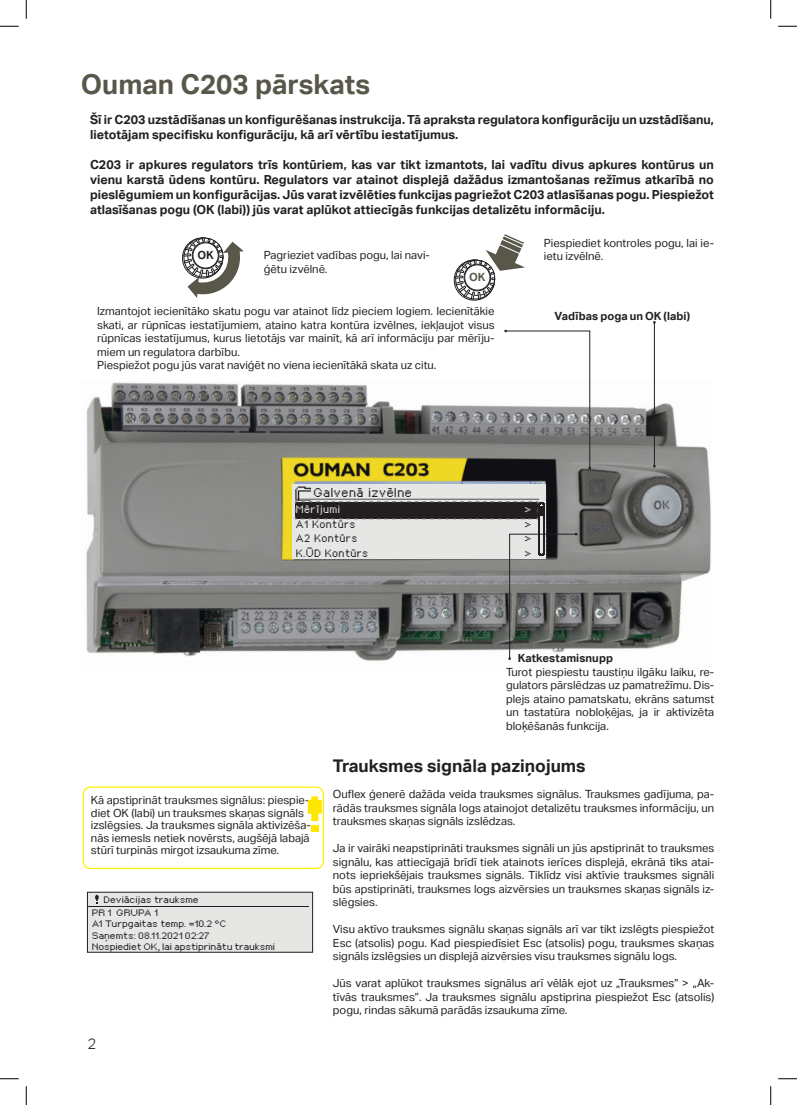
<style>
.page{position:relative;width:797px;height:1105px;background:#fff}
.page>*{position:absolute;margin:0;border:0;box-sizing:border-box;transform-origin:0 0}
.Otsikko{font:700 27.5px "Aktiv Grotesk";color:#58574a}
.t1{font:700 17.5px "Aktiv Grotesk";color:#231f20}
.t2{font:300 15px "Aktiv Grotesk";color:#231f20}
.Ingressi{font:700 12.5px/15px "Aktiv Grotesk";color:#231f20}
.Leipäteksti{font:11.25px/13.5px "Aktiv Grotesk";color:#231f20;text-align:justify}
.Taulukoiden_sisältö{font:11.25px/12.5px "Aktiv Grotesk";color:#231f20}
.Leipäteksti_BOLD{font:700 11.25px "Aktiv Grotesk";letter-spacing:.005em;color:#231f20}
.t3{font:700 11.25px "Aktiv Grotesk";color:#58574a}
.t4{font:8.88px "px sans nouveaux";letter-spacing:.1em;color:#231f20}
.t5{font:7.5px "px sans nouveaux";letter-spacing:.1em;color:#231f20}
.t6{font:7.5px "px sans nouveaux";letter-spacing:.1em;color:#e6e7e5}
.t7{font:7.5px "px sans nouveaux";letter-spacing:.1em;color:#231f20;scale:2 1}
.t8{font:7.5px "px sans nouveaux";letter-spacing:.1em;color:#e6e7e5;scale:2 1}
.Näyttö_MUSTA{font:6.5px "px sans nouveaux";letter-spacing:.05em;color:#231f20;scale:1.09 1}
</style>
<div class="page">
<img style="left:86px;top:382px;width:625px;height:279px">
<svg style="left:505px;top:330px;width:85px;height:139px"></svg>
<hr style="left:654px;top:323px;width:1px;height:143px;background:#231f20">
<svg style="left:182px;top:237px;width:62px;height:61px"></svg>
<svg style="left:453px;top:234px;width:72px;height:67px"></svg>
<div style="left:293px;top:484px;width:253px;height:74px;background:#e6e7e5"></div>
<img style="left:295px;top:486px;width:15px;height:13px">
<hr style="left:538px;top:504px;width:1px;height:51px;background:#231f20">
<svg style="left:294px;top:499px;width:249px;height:20px;background:#3b3839"></svg>
<hr style="left:543px;top:503px;width:1px;height:52px;background:#231f20">
<div style="left:539px;top:506px;width:5px;height:10px;background:#231f20"></div>
<svg style="left:509px;top:533px;width:68px;height:126px"></svg>
<div style="left:83px;top:786px;width:241px;height:83px;border:1px solid #fff101;border-radius:7px"></div>
<div style="left:311px;top:825px;width:7px;height:7px;background:#ffe601"></div>
<svg style="left:308px;top:796px;width:14px;height:25px"></svg>
<div style="left:87px;top:892px;width:225px;height:60px;background:#e6e7e5"></div>
<div style="left:87px;top:892px;width:226px;height:60px;border:1px solid #231f20"></div>
<hr style="left:88px;top:906px;width:221px;height:1px;background:#231f20">
<svg style="left:95px;top:895px;width:4px;height:8px"></svg>
<svg style="left:0;top:25px;width:19px;height:2px"></svg>
<svg style="left:778px;top:25px;width:19px;height:2px"></svg>
<svg style="left:0;top:1078px;width:19px;height:1px"></svg>
<svg style="left:778px;top:1078px;width:19px;height:1px"></svg>
<svg style="left:25px;top:0;width:2px;height:19px"></svg>
<svg style="left:25px;top:1086px;width:2px;height:19px"></svg>
<svg style="left:770px;top:0;width:1px;height:19px"></svg>
<svg style="left:770px;top:1086px;width:1px;height:19px"></svg>
<p class="Otsikko" style="left:81px;top:69px;width:291px">Ouman C203 pārskats</p>
<p class="Ingressi" style="left:90px;top:112px;width:625px">Šī ir C203 uzstādīšanas un konfigurēšanas instrukcija. Tā apraksta regulatora konfigurāciju un uzstādīšanu, lietotājam specifisku konfigurāciju, kā arī vērtību iestatījumus.</p>
<p class="Ingressi" style="left:90px;top:157px;width:625px;text-align:justify">C203 ir apkures regulators trīs kontūriem, kas var tikt izmantots, lai vadītu divus apkures kontūrus un vienu karstā ūdens kontūru. Regulators var atainot displejā dažādus izmantošanas režīmus atkarībā no pieslēgumiem un konfigurācijas. Jūs varat izvēlēties funkcijas pagriežot C203 atlasīšanas pogu. Piespiežot atlasīšanas pogu (OK (labi)) jūs varat aplūkot attiecīgās funkcijas detalizētu informāciju.</p>
<p class="Leipäteksti" style="left:264px;top:249px;width:168px">Pagrieziet vadības pogu, lai navi&shy;ģētu izvēlnē.</p>
<p class="Leipäteksti" style="left:97px;top:305px;width:399px">Izmantojot iecienītāko skatu pogu var atainot līdz pieciem logiem. Iecienītākie skati, ar rūpnīcas iestatījumiem, ataino katra kontūra izvēlnes, iekļaujot visus rūpnīcas iestatījumus, kurus lietotājs var mainīt, kā arī informāciju par mērīju&shy;miem un regulatora darbību.</p>
<p class="Leipäteksti" style="left:97px;top:359px;width:341px">Piespiežot pogu jūs varat naviģēt no viena iecienītākā skata uz citu.</p>
<p class="Leipäteksti" style="left:544px;top:236px;width:172px">Piespiediet kontroles pogu, lai ie&shy;ietu izvēlnē.</p>
<p class="Leipäteksti_BOLD" style="left:197px;top:249px;width:18px">OK</p>
<p class="t3" style="left:469px;top:271px;width:18px">OK</p>
<p class="Leipäteksti_BOLD" style="left:554px;top:309px;width:137px">Vadības poga un OK (labi)</p>
<p class="t4" style="left:314px;top:489px;width:100px">Galvenā izvēlne</p>
<p class="t6" style="left:296px;top:506px;width:45px">Mērījumi</p>
<p class="t5" style="left:296px;top:521px;width:61px">A1 Kontūrs</p>
<p class="t5" style="left:296px;top:535px;width:63px">A2 Kontūrs</p>
<p class="t5" style="left:296px;top:550px;width:74px">K.ŪD Kontūrs</p>
<p class="t8" style="left:525px;top:506px;width:5px">&gt;</p>
<p class="t7" style="left:525px;top:520px;width:5px">&gt;</p>
<p class="t7" style="left:525px;top:535px;width:5px">&gt;</p>
<p class="t7" style="left:525px;top:550px;width:5px">&gt;</p>
<p class="Leipäteksti_BOLD" style="left:517px;top:651px;width:97px">Katkestamisnupp</p>
<p class="Leipäteksti" style="left:506px;top:665px;width:210px">Turot piespiestu taustiņu ilgāku laiku, re&shy;gulators pārslēdzas uz pamatrežīmu. Dis&shy;plejs ataino pamatskatu, ekrāns satumst un tastatūra nobloķējas, ja ir aktivizēta bloķēšanās funkcija.</p>
<p class="t1" style="left:333px;top:756px;width:254px">Trauksmes signāla paziņojums</p>
<p class="Taulukoiden_sisältö" style="left:91px;top:794px;width:221px">Kā apstiprināt trauksmes signālus: piespie&shy;diet OK (labi) un trauksmes skaņas signāls izslēgsies. Ja trauksmes signāla aktivizēša&shy;nās iemesls netiek novērsts, augšējā labajā stūrī turpinās mirgot izsaukuma zīme.</p>
<p class="Leipäteksti" style="left:333px;top:788px;width:383px">Ouflex ģenerē dažāda veida trauksmes signālus. Trauksmes gadījuma, pa&shy;rādās trauksmes signāla logs atainojot detalizētu trauksmes informāciju, un trauksmes skaņas signāls izslēdzas.</p>
<p class="Leipäteksti" style="left:333px;top:842px;width:383px">Ja ir vairāki neapstiprināti trauksmes signāli un jūs apstiprināt to trauksmes signālu, kas attiecīgajā brīdī tiek atainots ierīces displejā, ekrānā tiks atai&shy;nots iepriekšējais trauksmes signāls. Tiklīdz visi aktīvie trauksmes signāli būs apstiprināti, trauksmes logs aizvērsies un trauksmes skaņas signāls iz&shy;slēgsies.</p>
<p class="Leipäteksti" style="left:333px;top:923px;width:383px">Visu aktīvo trauksmes signālu skaņas signāls arī var tikt izslēgts piespiežot Esc (atsolis) pogu. Kad piespiedīsiet Esc (atsolis) pogu, trauksmes skaņas signāls izslēgsies un displejā aizvērsies visu trauksmes signālu logs.</p>
<p class="Leipäteksti" style="left:333px;top:977px;width:383px">Jūs varat aplūkot trauksmes signālus arī vēlāk ejot uz „Trauksmes” &gt; „Ak&shy;tīvās trauksmes”. Ja trauksmes signālu apstiprina piespiežot Esc (atsolis) pogu, rindas sākumā parādās izsaukuma zīme.</p>
<p class="Näyttö_MUSTA" style="left:104px;top:897px;width:88px">Deviācijas trauksme</p>
<p class="Näyttö_MUSTA" style="left:92px;top:910px;width:62px">PR 1 GRUPA 1</p>
<p class="Näyttö_MUSTA" style="left:92px;top:921px;width:124px">A1 Turpgaitas temp. =10.2 °C</p>
<p class="Näyttö_MUSTA" style="left:92px;top:932px;width:109px">Saņemts: 08.11.2021 02:27</p>
<p class="Näyttö_MUSTA" style="left:92px;top:944px;width:169px">Nospiediet OK, lai apstiprinātu trauksmi</p>
<h3 class="t2" style="left:87px;top:1035px;width:10px">2</h3>
</div>
